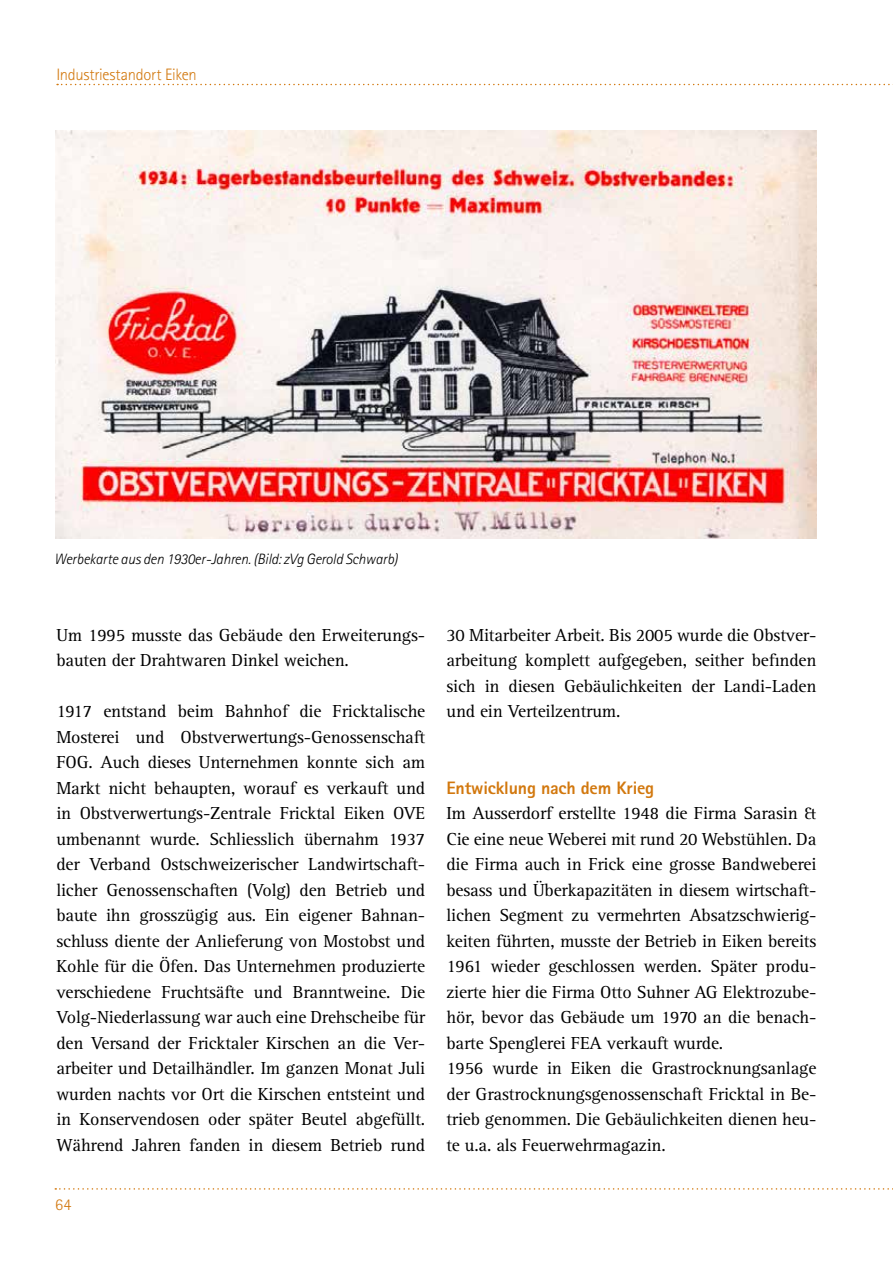
<style>
.page{position:relative;width:893px;height:1263px;background:#fff}
.page>*{position:absolute;margin:0;border:0;box-sizing:border-box;transform-origin:0 0}
.t1{font:18px/25.5px "Rotis Serif";letter-spacing:-.01em;color:#000;text-align:justify}
.t2{font:800 18px "Rotis Sans Serif";letter-spacing:-.01em;color:#d2780e}
.t3{font:300 16.5px "Rotis Sans Serif";letter-spacing:-.015em;color:#d2780e}
.t4{font:italic 300 15px "Rotis Sans Serif";letter-spacing:-.01em;color:#000}
</style>
<div class="page">
<svg style="left:57px;top:84px;width:836px;height:1px"></svg>
<svg style="left:55px;top:1188px;width:838px;height:2px"></svg>
<img style="left:55px;top:131px;width:761px;height:407px">
<p class="t3" style="left:56px;top:64px;width:142px">Industriestandort Eiken</p>
<p class="t4" style="left:54px;top:550px;width:345px">Werbekarte aus den 1930er-Jahren. (Bild: zVg Gerold Schwarb)</p>
<p class="t1" style="left:56px;top:622px;width:370px">Um 1995 musste das Gebäude den Erweiterungs&shy;bauten der Drahtwaren Dinkel weichen.</p>
<p class="t1" style="left:56px;top:699px;width:370px">1917 entstand beim Bahnhof die Fricktalische Mosterei und Obstverwertungs-Genossenschaft FOG. Auch dieses Unternehmen konnte sich am Markt nicht behaupten, worauf es verkauft und in Obstverwertungs-Zentrale Fricktal Eiken OVE umbenannt wurde. Schliesslich übernahm 1937 der Verband Ostschweizerischer Landwirtschaft&shy;licher Genossenschaften (Volg) den Betrieb und baute ihn grosszügig aus. Ein eigener Bahnan&shy;schluss diente der Anlieferung von Mostobst und Kohle für die Öfen. Das Unternehmen produzierte verschiedene Fruchtsäfte und Branntweine. Die Volg-Niederlassung war auch eine Drehscheibe für den Versand der Fricktaler Kirschen an die Ver&shy;arbeiter und Detailhändler. Im ganzen Monat Juli wurden nachts vor Ort die Kirschen entsteint und in Konservendosen oder später Beutel abgefüllt.<br>Während Jahren fanden in diesem Betrieb rund</p>
<p class="t3" style="left:55px;top:1195px;width:18px">64</p>
<p class="t1" style="left:446px;top:622px;width:371px">30 Mitarbeiter Arbeit. Bis 2005 wurde die Obstver&shy;arbeitung komplett aufgegeben, seither befinden sich in diesen Gebäulichkeiten der Landi-Laden und ein Verteilzentrum.</p>
<p class="t2" style="left:446px;top:776px;width:209px">Entwicklung nach dem Krieg</p>
<p class="t1" style="left:446px;top:801px;width:371px;text-align:left">Im Ausserdorf erstellte 1948 die Firma Sarasin &amp; Cie eine neue Weberei mit rund 20 Webstühlen. Da die Firma auch in Frick eine grosse Bandweberei besass und Überkapazitäten in diesem wirtschaft&shy;lichen Segment zu vermehrten Absatzschwierig&shy;keiten führten, musste der Betrieb in Eiken bereits 1961 wieder geschlossen werden. Später produ&shy;zierte hier die Firma Otto Suhner AG Elektrozube&shy;hör, bevor das Gebäude um 1970 an die benach&shy;barte Spenglerei FEA verkauft wurde.<br>1956 wurde in Eiken die Grastrocknungsanlage der Grastrocknungsgenossenschaft Fricktal in Be&shy;trieb genommen. Die Gebäulichkeiten dienen heu&shy;te u.a. als Feuerwehrmagazin.</p>
</div>
